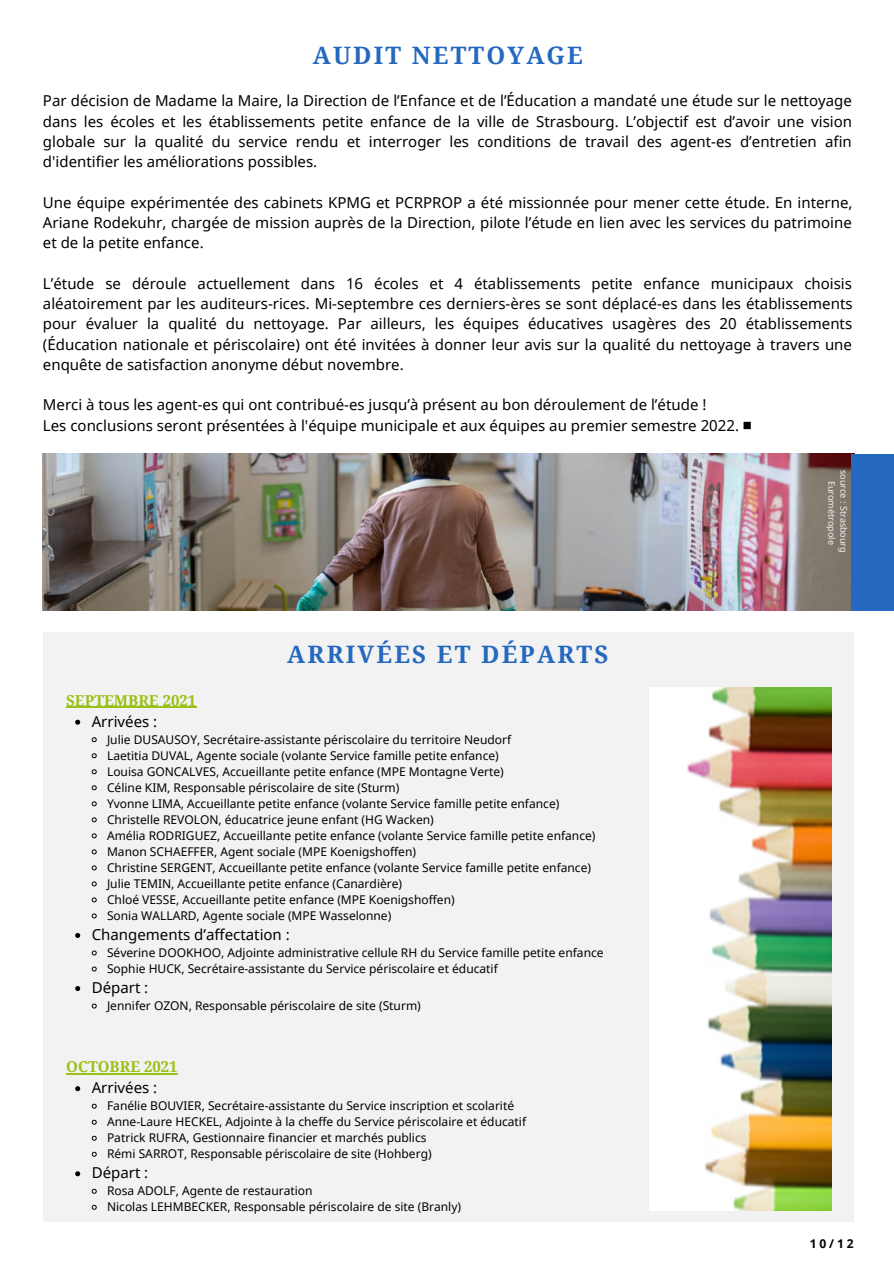
<style>
.page{position:relative;width:894px;height:1264px;background:#fff}
.page>*{position:absolute;margin:0;border:0;box-sizing:border-box;transform-origin:0 0}
.t1{font:700 24px "Noto Serif";letter-spacing:.09em;color:#2468bf}
.t2{font:15px/20.2px "Noto Sans";color:#000;text-align:justify}
.t3{font:700 15px "Noto Serif";color:#9bc017}
.t4{font:12px "Noto Sans";color:#000}
.t5{font:700 12px "Noto Sans";color:#000}
.t6{font:9px "Noto Sans";color:#f2f2f2}
</style>
<div class="page">
<div style="left:44px;top:632px;width:809px;height:589px;background:#f2f2f2"></div>
<svg style="left:75px;top:719px;width:5px;height:5px"></svg>
<svg style="left:91px;top:737px;width:6px;height:6px"></svg>
<svg style="left:91px;top:753px;width:6px;height:6px"></svg>
<svg style="left:91px;top:769px;width:6px;height:6px"></svg>
<svg style="left:91px;top:785px;width:6px;height:6px"></svg>
<svg style="left:91px;top:801px;width:6px;height:6px"></svg>
<svg style="left:91px;top:817px;width:6px;height:6px"></svg>
<svg style="left:91px;top:833px;width:6px;height:6px"></svg>
<svg style="left:91px;top:849px;width:6px;height:6px"></svg>
<svg style="left:91px;top:865px;width:6px;height:6px"></svg>
<svg style="left:91px;top:881px;width:6px;height:6px"></svg>
<svg style="left:91px;top:897px;width:6px;height:6px"></svg>
<svg style="left:91px;top:913px;width:6px;height:6px"></svg>
<svg style="left:75px;top:933px;width:5px;height:5px"></svg>
<svg style="left:91px;top:950px;width:6px;height:6px"></svg>
<svg style="left:91px;top:966px;width:6px;height:6px"></svg>
<svg style="left:75px;top:986px;width:5px;height:5px"></svg>
<svg style="left:91px;top:1003px;width:6px;height:6px"></svg>
<svg style="left:75px;top:1086px;width:5px;height:5px"></svg>
<svg style="left:91px;top:1103px;width:6px;height:6px"></svg>
<svg style="left:91px;top:1119px;width:6px;height:6px"></svg>
<svg style="left:91px;top:1135px;width:6px;height:6px"></svg>
<svg style="left:91px;top:1151px;width:6px;height:6px"></svg>
<svg style="left:75px;top:1171px;width:5px;height:5px"></svg>
<svg style="left:91px;top:1188px;width:6px;height:6px"></svg>
<svg style="left:91px;top:1204px;width:6px;height:6px"></svg>
<hr style="left:66px;top:706px;width:97px;height:1px;background:#9bc017">
<hr style="left:163px;top:706px;width:33px;height:1px;background:#9bc017">
<hr style="left:66px;top:1073px;width:78px;height:1px;background:#9bc017">
<hr style="left:144px;top:1073px;width:34px;height:1px;background:#9bc017">
<img style="left:649px;top:688px;width:181px;height:522px">
<img style="left:43px;top:454px;width:808px;height:156px">
<div style="left:851px;top:454px;width:42px;height:156px;background:#2468bf"></div>
<p class="t1" style="left:313px;top:39px;width:271px">AUDIT NETTOYAGE</p>
<p class="t2" style="left:43px;top:90px;width:810px">Par décision de Madame la Maire, la Direction de l’Enfance et de l’Éducation a mandaté une étude sur le nettoyage dans les écoles et les établissements petite enfance de la ville de Strasbourg. L’objectif est d’avoir une vision globale sur la qualité du service rendu et interroger les conditions de travail des agent-es d’entretien afin d'identifier les améliorations possibles.</p>
<p class="t2" style="left:43px;top:192px;width:811px">Une équipe expérimentée des cabinets KPMG et PCRPROP a été missionnée pour mener cette étude. En interne, Ariane Rodekuhr, chargée de mission auprès de la Direction, pilote l’étude en lien avec les services du patrimoine et de la petite enfance.</p>
<p class="t2" style="left:43px;top:273px;width:811px">L’étude se déroule actuellement dans 16 écoles et 4 établissements petite enfance municipaux choisis aléatoirement par les auditeurs-rices. Mi-septembre ces derniers-ères se sont déplacé-es dans les établissements pour évaluer la qualité du nettoyage. Par ailleurs, les équipes éducatives usagères des 20 établissements (Éducation nationale et périscolaire) ont été invitées à donner leur avis sur la qualité du nettoyage à travers une enquête de satisfaction anonyme début novembre.</p>
<p class="t2" style="left:43px;top:394px;width:664px">Merci à tous les agent-es qui ont contribué-es jusqu’à présent au bon déroulement de l’étude !</p>
<p class="t2" style="left:43px;top:415px;width:710px">Les conclusions seront présentées à l'équipe municipale et aux équipes au premier semestre 2022. ■</p>
<p class="t3" style="left:66px;top:689px;width:132px">SEPTEMBRE 2021</p>
<p class="t1" style="left:287px;top:637px;width:322px">ARRIVÉES ET DÉPARTS</p>
<p class="t2" style="left:92px;top:710px;width:67px">Arrivées :</p>
<p class="t4" style="left:107px;top:731px;width:405px">Julie DUSAUSOY, Secrétaire-assistante périscolaire du territoire Neudorf</p>
<p class="t4" style="left:107px;top:747px;width:393px">Laetitia DUVAL, Agente sociale (volante Service famille petite enfance)</p>
<p class="t4" style="left:107px;top:763px;width:398px">Louisa GONCALVES, Accueillante petite enfance (MPE Montagne Verte)</p>
<p class="t4" style="left:107px;top:779px;width:294px">Céline KIM, Responsable périscolaire de site (Sturm)</p>
<p class="t4" style="left:107px;top:795px;width:453px">Yvonne LIMA, Accueillante petite enfance (volante Service famille petite enfance)</p>
<p class="t4" style="left:107px;top:811px;width:328px">Christelle REVOLON, éducatrice jeune enfant (HG Wacken)</p>
<p class="t4" style="left:107px;top:827px;width:490px">Amélia RODRIGUEZ, Accueillante petite enfance (volante Service famille petite enfance)</p>
<p class="t4" style="left:107px;top:843px;width:310px">Manon SCHAEFFER, Agent sociale (MPE Koenigshoffen)</p>
<p class="t4" style="left:107px;top:859px;width:485px">Christine SERGENT, Accueillante petite enfance (volante Service famille petite enfance)</p>
<p class="t4" style="left:107px;top:875px;width:296px">Julie TEMIN, Accueillante petite enfance (Canardière)</p>
<p class="t4" style="left:107px;top:891px;width:349px">Chloé VESSE, Accueillante petite enfance (MPE Koenigshoffen)</p>
<p class="t4" style="left:107px;top:907px;width:286px">Sonia WALLARD, Agente sociale (MPE Wasselonne)</p>
<p class="t2" style="left:92px;top:924px;width:199px">Changements d’affectation :</p>
<p class="t4" style="left:107px;top:944px;width:498px">Séverine DOOKHOO, Adjointe administrative cellule RH du Service famille petite enfance</p>
<p class="t4" style="left:107px;top:960px;width:392px">Sophie HUCK, Secrétaire-assistante du Service périscolaire et éducatif</p>
<p class="t2" style="left:92px;top:977px;width:58px">Départ :</p>
<p class="t4" style="left:107px;top:997px;width:315px">Jennifer OZON, Responsable périscolaire de site (Sturm)</p>
<p class="t3" style="left:66px;top:1056px;width:113px">OCTOBRE 2021</p>
<p class="t2" style="left:92px;top:1077px;width:67px">Arrivées :</p>
<p class="t4" style="left:107px;top:1097px;width:408px">Fanélie BOUVIER, Secrétaire-assistante du Service inscription et scolarité</p>
<p class="t4" style="left:107px;top:1113px;width:420px">Anne-Laure HECKEL, Adjointe à la cheffe du Service périscolaire et éducatif</p>
<p class="t4" style="left:107px;top:1129px;width:321px">Patrick RUFRA, Gestionnaire financier et marchés publics</p>
<p class="t4" style="left:107px;top:1145px;width:326px">Rémi SARROT, Responsable périscolaire de site (Hohberg)</p>
<p class="t2" style="left:92px;top:1162px;width:58px">Départ :</p>
<p class="t4" style="left:107px;top:1182px;width:207px">Rosa ADOLF, Agente de restauration</p>
<p class="t4" style="left:107px;top:1198px;width:355px">Nicolas LEHMBECKER, Responsable périscolaire de site (Branly)</p>
<p class="t6" style="left:849px;top:470px;width:84px;rotate:90deg">source : Strasbourg</p>
<p class="t6" style="left:837px;top:480px;width:65px;rotate:90deg">Eurométropole</p>
<p class="t5" style="left:809px;top:1234px;width:45px">10/12</p>
</div>
